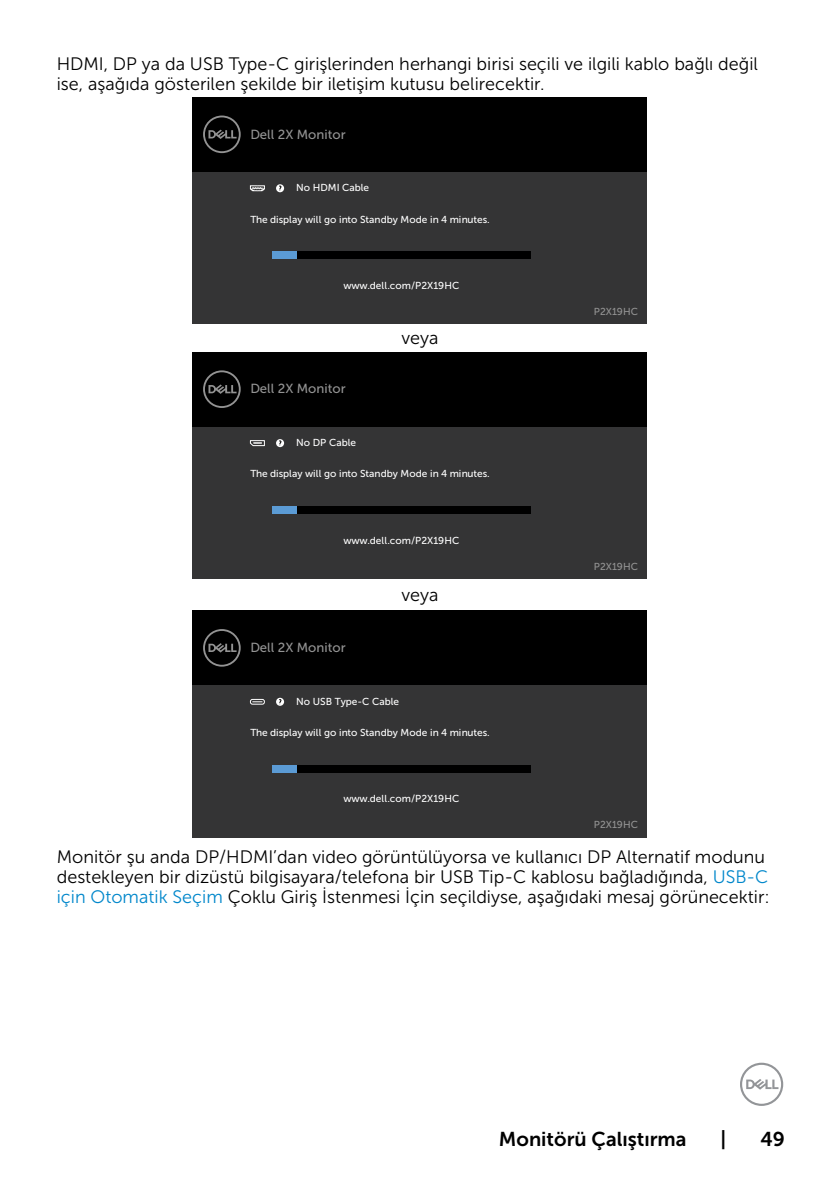
<style>
.page{position:relative;width:840px;height:1191px;background:#fff}
.page>*{position:absolute;margin:0;border:0;box-sizing:border-box;transform-origin:0 0}
.t1{font:20px "Museo Sans For Dell 700";color:#000}
.Paragraph{font:18px/20px "Museo Sans For Dell 300";color:#000}
.t2{font:13.2px "Museo Sans For Dell 500";color:#939393}
.t3{font:10px "Museo Sans For Dell 500";color:#fff}
.t4{font:10px "Museo Sans For Dell 500";color:#939393}
.s1{color:#0087cb}
</style>
<div class="page">
<svg style="left:740px;top:1062px;width:42px;height:44px"></svg>
<div style="left:193px;top:172px;width:453px;height:152px;background:#343435"></div>
<div style="left:272px;top:252px;width:258px;height:7px;background:#000"></div>
<div style="left:272px;top:252px;width:25px;height:7px;background:#5b9bd5"></div>
<div style="left:193px;top:97px;width:453px;height:75px;background:#000"></div>
<svg style="left:203px;top:115px;width:37px;height:38px"></svg>
<svg style="left:250px;top:185px;width:15px;height:6px"></svg>
<svg style="left:276px;top:184px;width:8px;height:8px"></svg>
<svg style="left:278px;top:186px;width:4px;height:5px"></svg>
<div style="left:193px;top:426px;width:453px;height:153px;background:#343435"></div>
<div style="left:272px;top:506px;width:258px;height:8px;background:#000"></div>
<div style="left:272px;top:506px;width:25px;height:8px;background:#5b9bd5"></div>
<div style="left:193px;top:352px;width:453px;height:74px;background:#000"></div>
<svg style="left:203px;top:370px;width:37px;height:38px"></svg>
<svg style="left:276px;top:439px;width:8px;height:8px"></svg>
<svg style="left:278px;top:441px;width:4px;height:5px"></svg>
<svg style="left:250px;top:440px;width:15px;height:6px"></svg>
<div style="left:193px;top:685px;width:453px;height:152px;background:#343435"></div>
<div style="left:272px;top:765px;width:258px;height:7px;background:#000"></div>
<div style="left:272px;top:765px;width:25px;height:7px;background:#5b9bd5"></div>
<div style="left:193px;top:610px;width:453px;height:75px;background:#000"></div>
<svg style="left:203px;top:629px;width:37px;height:37px"></svg>
<svg style="left:276px;top:698px;width:8px;height:8px"></svg>
<svg style="left:278px;top:699px;width:4px;height:5px"></svg>
<div style="left:250px;top:699px;width:14px;height:5px;border:1px solid #fff;border-radius:2px"></div>
<p class="Paragraph" style="left:57px;top:54px;width:702px">HDMI, DP ya da USB Type-C girişlerinden herhangi birisi seçili ve ilgili kablo bağlı değil ise, aşağıda gösterilen şekilde bir iletişim kutusu belirecektir.</p>
<p class="t2" style="left:250px;top:127px;width:97px">Dell 2X Monitor</p>
<p class="t3" style="left:296px;top:183px;width:74px">No HDMI Cable</p>
<p class="t3" style="left:250px;top:214px;width:241px">The display will go into Standby Mode in 4 minutes.</p>
<p class="t3" style="left:343px;top:280px;width:117px">www.dell.com/P2X19HC</p>
<p class="t2" style="left:250px;top:381px;width:97px">Dell 2X Monitor</p>
<p class="t3" style="left:296px;top:437px;width:61px">No DP Cable</p>
<p class="Paragraph" style="left:401px;top:328px;width:39px">veya</p>
<p class="t3" style="left:250px;top:468px;width:241px">The display will go into Standby Mode in 4 minutes.</p>
<p class="t3" style="left:343px;top:535px;width:117px">www.dell.com/P2X19HC</p>
<p class="t2" style="left:250px;top:640px;width:97px">Dell 2X Monitor</p>
<p class="Paragraph" style="left:401px;top:585px;width:39px">veya</p>
<p class="t3" style="left:296px;top:696px;width:104px">No USB Type-C Cable</p>
<p class="t3" style="left:250px;top:727px;width:241px">The display will go into Standby Mode in 4 minutes.</p>
<p class="t3" style="left:343px;top:793px;width:117px">www.dell.com/P2X19HC</p>
<p class="t4" style="left:593px;top:306px;width:46px">P2X19HC</p>
<p class="t4" style="left:593px;top:560px;width:46px">P2X19HC</p>
<p class="t4" style="left:593px;top:819px;width:46px">P2X19HC</p>
<p class="Paragraph" style="left:57px;top:847px;width:714px">Monitör şu anda DP/HDMI’dan video görüntülüyorsa ve kullanıcı DP Alternatif modunu destekleyen bir dizüstü bilgisayara/telefona bir USB Tip-C kablosu bağladığında, <span class="s1">USB-C için Otomatik Seçim</span> Çoklu Giriş İstenmesi İçin seçildiyse, aşağıdaki mesaj görünecektir:</p>
<p class="t1" style="left:498px;top:1127px;width:189px">Monitörü Çalıştırma</p>
<p class="t1" style="left:720px;top:1127px;width:7px">|</p>
<p class="t1" style="left:760px;top:1127px;width:26px">49</p>
</div>
